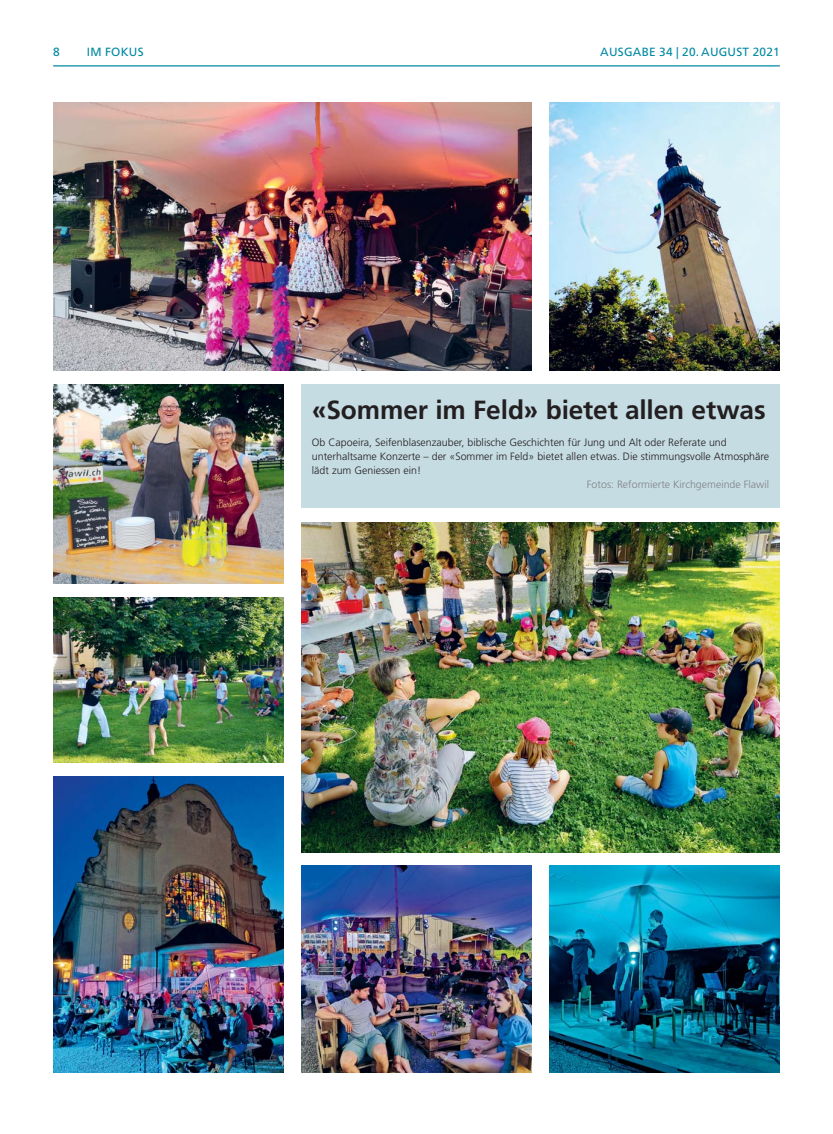
<style>
.page{position:relative;width:833px;height:1134px;background:#fff}
.page>*{position:absolute;margin:0;border:0;box-sizing:border-box;transform-origin:0 0}
.t1{font:700 26.25px "Frutiger LT Std";letter-spacing:-.005em;color:#231f20}
.t2{font:11.88px "Frutiger LT Std";letter-spacing:.02em;color:#0089a1}
.t3{font:300 10.62px/13.8px "Frutiger LT Std";color:#231f20}
.t4{font:300 10.62px "Frutiger LT Std";color:#808285}
</style>
<div class="page">
<hr style="left:53px;top:65px;width:727px;height:1px;background:#0089a1">
<div style="left:301px;top:384px;width:479px;height:124px;background:#c6dce3"></div>
<img style="left:549px;top:103px;width:231px;height:268px">
<img style="left:301px;top:522px;width:479px;height:330px">
<img style="left:53px;top:598px;width:230px;height:165px">
<img style="left:53px;top:103px;width:478px;height:268px">
<img style="left:53px;top:384px;width:230px;height:200px">
<img style="left:301px;top:866px;width:230px;height:207px">
<img style="left:549px;top:866px;width:231px;height:207px">
<img style="left:53px;top:777px;width:230px;height:295px">
<p class="t2" style="left:53px;top:46px;width:8px">8</p>
<p class="t2" style="left:87px;top:46px;width:58px">IM FOKUS</p>
<p class="t2" style="left:600px;top:46px;width:181px">AUSGABE 34 | 20. AUGUST 2021</p>
<h1 class="t1" style="left:312px;top:397px;width:455px">«Sommer im Feld» bietet allen etwas</h1>
<p class="t3" style="left:312px;top:436px;width:459px">Ob Capoeira, Seifenblasenzauber, biblische Geschichten für Jung und Alt oder Referate und unterhaltsame Konzerte – der «Sommer im Feld» bietet allen etwas. Die stimmungsvolle Atmos phäre lädt zum Geniessen ein!</p>
<p class="t4" style="left:587px;top:479px;width:184px">Fotos: Reformierte Kirchgemeinde Flawil</p>
</div>
